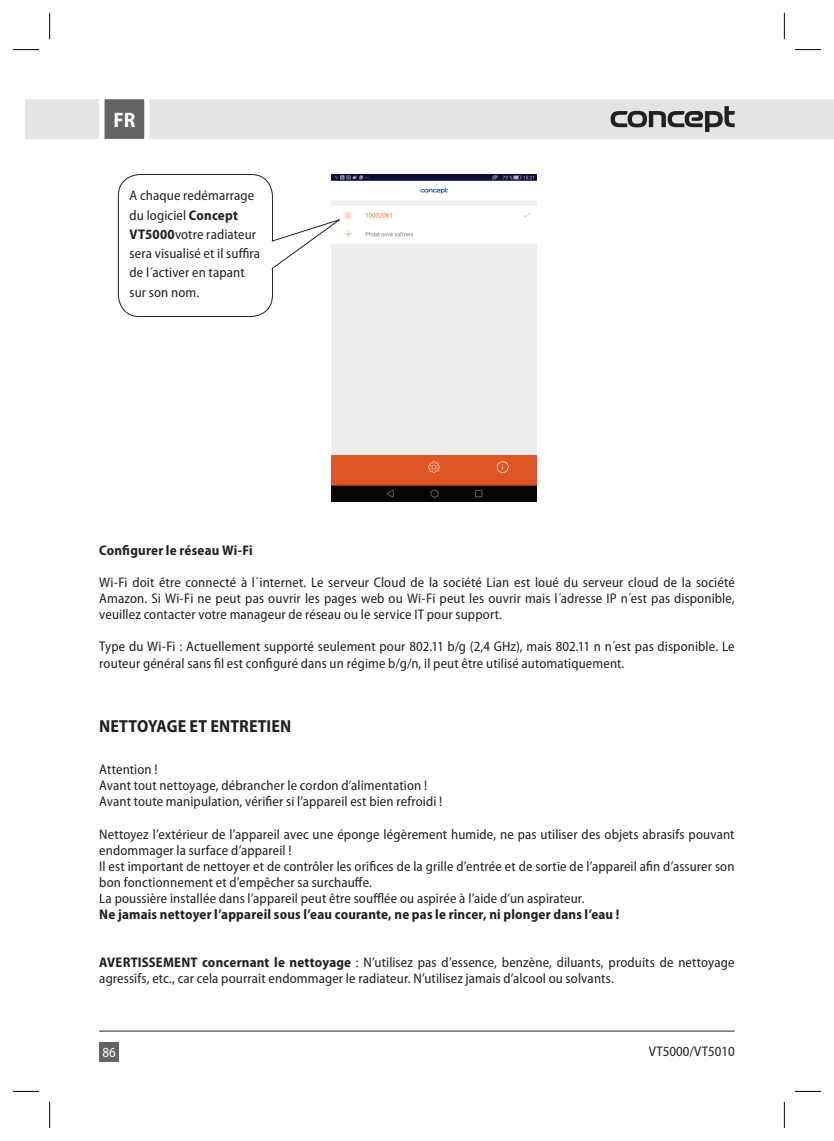
<style>
.page{position:relative;width:834px;height:1141px;background:#fff}
.page>*{position:absolute;margin:0;border:0;box-sizing:border-box;transform-origin:0 0}
.t1{font:700 semi-condensed 21px "Myriad Pro";color:#fff}
.t2{font:700 semi-condensed 17.5px "Myriad Pro";letter-spacing:.005em;color:#231f20}
.t3{font:semi-condensed 14px/16.1px "Myriad Pro";letter-spacing:.01em;color:#231f20}
.t4{font:700 semi-condensed 14px "Myriad Pro";letter-spacing:.015em;color:#231f20}
.t5{font:semi-condensed 14px "Myriad Pro";color:#fff}
.s1{font-weight:700}
</style>
<div class="page">
<div style="left:784px;top:99px;width:49px;height:40px;background:#e4e4e4"></div>
<div style="left:25px;top:99px;width:759px;height:40px;background:#e4e4e4"></div>
<div style="left:99px;top:1042px;width:20px;height:20px;background:#646463"></div>
<svg style="left:833px;top:106px;width:1px;height:26px"></svg>
<svg style="left:610px;top:106px;width:124px;height:26px"></svg>
<svg style="left:99px;top:99px;width:51px;height:40px;background:#868686"></svg>
<hr style="left:99px;top:1031px;width:635px;height:1px;background:#231f20">
<img style="left:331px;top:174px;width:205px;height:327px">
<div style="left:118px;top:174px;width:155px;height:143px;border:1px solid #231f20;border-radius:21px"></div>
<svg style="left:272px;top:217px;width:72px;height:65px"></svg>
<div style="left:119px;top:179px;width:153px;height:133px;background:#fff;border-radius:21px"></div>
<svg style="left:13px;top:49px;width:26px;height:1px"></svg>
<svg style="left:794px;top:49px;width:27px;height:1px"></svg>
<svg style="left:13px;top:1091px;width:26px;height:1px"></svg>
<svg style="left:794px;top:1091px;width:27px;height:1px"></svg>
<svg style="left:49px;top:13px;width:1px;height:26px"></svg>
<svg style="left:49px;top:1102px;width:1px;height:26px"></svg>
<svg style="left:783px;top:13px;width:1px;height:26px"></svg>
<svg style="left:783px;top:1102px;width:1px;height:26px"></svg>
<h1 class="t1" style="left:113px;top:108px;width:23px">FR</h1>
<p class="t3" style="left:129px;top:186px;width:132px;line-height:19.2px">A chaque redémarrage du logiciel <span class="s1">Concept<br>VT5000</span>votre radiateur sera visualisé et il suffira de l´activer en tapant sur son nom.</p>
<p class="t4" style="left:99px;top:542px;width:155px">Configurer le réseau Wi-Fi</p>
<p class="t3" style="left:99px;top:575px;width:637px;text-align:justify">Wi-Fi doit être connecté à l´internet. Le serveur Cloud de la société Lian est loué du serveur cloud de la société Amazon. Si Wi-Fi ne peut pas ouvrir les pages web ou Wi-Fi peut les ouvrir mais l´adresse IP n´est pas disponible, veuillez contacter votre manageur de réseau ou le service IT pour support.</p>
<p class="t3" style="left:99px;top:639px;width:636px">Type du Wi-Fi : Actuellement supporté seulement pour 802.11 b/g (2,4 GHz), mais 802.11 n n´est pas disponible. Le routeur général sans fil est configuré dans un régime b/g/n, il peut être utilisé automatiquement.</p>
<p class="t2" style="left:99px;top:716px;width:193px">NETTOYAGE ET ENTRETIEN</p>
<p class="t3" style="left:99px;top:762px;width:344px">Attention !<br>Avant tout nettoyage, débrancher le cordon d’alimentation !<br>Avant toute manipulation, vérifier si l’appareil est bien refroidi !</p>
<p class="t3" style="left:99px;top:826px;width:636px">Nettoyez l’extérieur de l’appareil avec une éponge légèrement humide, ne pas utiliser des objets abrasifs pouvant endommager la surface d’appareil !<br>Il est important de nettoyer et de contrôler les orifices de la grille d’entrée et de sortie de l’appareil afin d’assurer son bon fonctionnement et d’empêcher sa surchauffe.<br>La poussière installée dans l’appareil peut être soufflée ou aspirée à l’aide d’un aspirateur.</p>
<p class="t4" style="left:99px;top:906px;width:521px">Ne jamais nettoyer l’appareil sous l’eau courante, ne pas le rincer, ni plonger dans l’eau !</p>
<p class="t3" style="left:99px;top:955px;width:636px"><span class="s1">AVERTISSEMENT concernant le nettoyage</span> : N’utilisez pas d’essence, benzène, diluants, produits de nettoyage agressifs, etc., car cela pourrait endommager le radiateur. N’utilisez jamais d’alcool ou solvants.</p>
<p class="t5" style="left:102px;top:1045px;width:15px">86</p>
<p class="t3" style="left:648px;top:1043px;width:87px">VT5000/VT5010</p>
</div>
